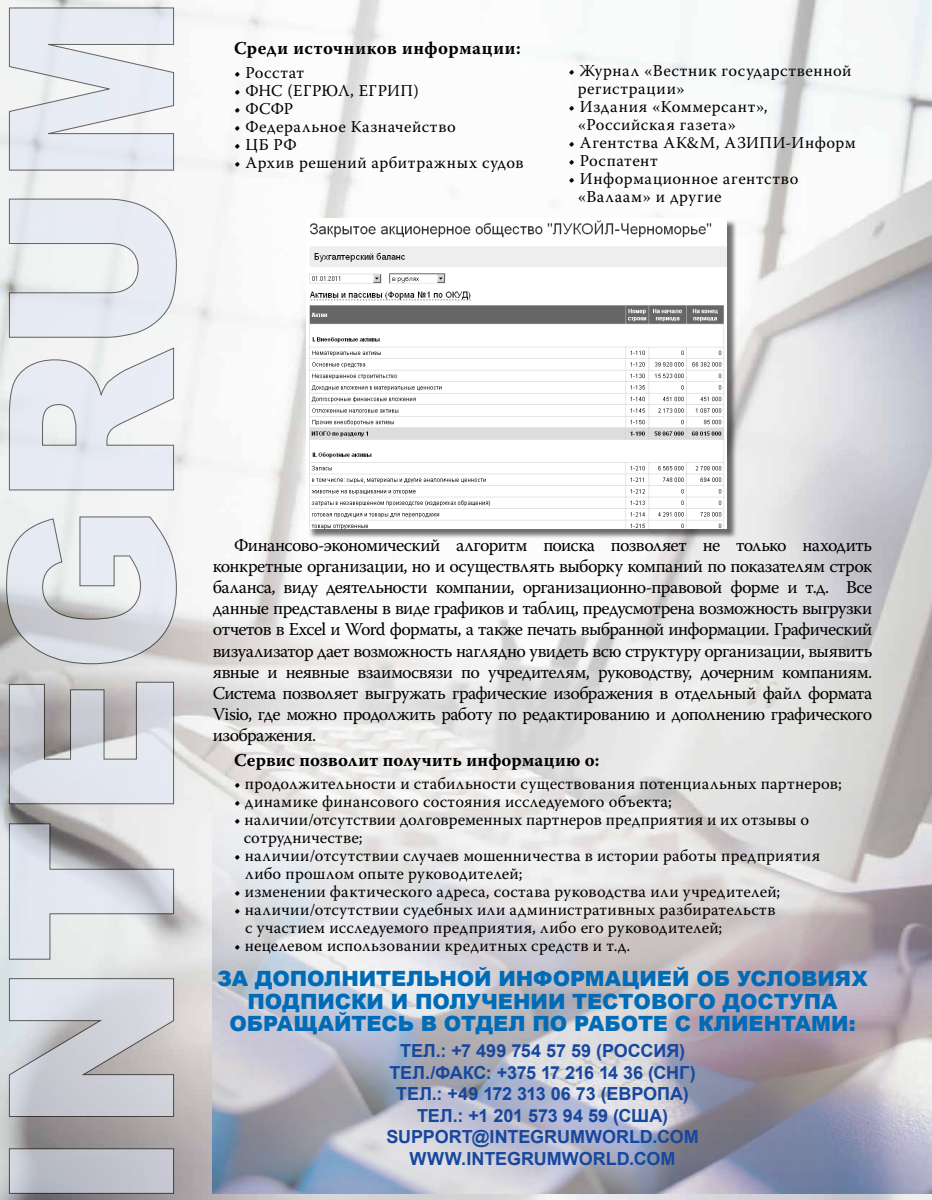
<style>
.page{position:relative;width:932px;height:1200px;background:#fff}
.page>*{position:absolute;margin:0;border:0;box-sizing:border-box;transform-origin:0 0}
.t1{font:900 21px "Arial";letter-spacing:-.005em;color:#006cb7}
.t2{font:18px/21px "Warnock Pro";letter-spacing:-.03em;color:#000;text-align:justify}
.t3{font:700 18px/21.6px "Arial";letter-spacing:-.005em;color:#17479e;text-align:center}
.t4{font:700 18px "Warnock Pro";letter-spacing:.02em;color:#000}
.t5{font:16.5px/18px "Warnock Pro";letter-spacing:.02em;color:#000}
.t6{font:16.5px "Warnock Pro";letter-spacing:.04em;color:#000}
</style>
<div class="page">
<img style="left:0;top:0;width:931px;height:1199px">
<svg style="left:6px;top:8px;width:171px;height:1185px;background:#d7d9dd"></svg>
<img style="left:213px;top:688px;width:718px;height:505px">
<div style="left:307px;top:219px;width:430px;height:320px;background:#000;opacity:.56"></div>
<img style="left:306px;top:218px;width:420px;height:310px">
<p class="t4" style="left:234px;top:37px;width:288px">Среди источников информации:</p>
<p class="t5" style="left:234px;top:63px;width:72px">• Росстат</p>
<p class="t5" style="left:234px;top:81px;width:186px">• ФНС (ЕГРЮЛ, ЕГРИП)</p>
<p class="t5" style="left:234px;top:99px;width:61px">• ФСФР</p>
<p class="t5" style="left:234px;top:117px;width:223px">• Федеральное Казначейство</p>
<p class="t5" style="left:234px;top:135px;width:64px">• ЦБ РФ</p>
<p class="t5" style="left:234px;top:153px;width:291px">• Архив решений арбитражных судов</p>
<p class="t5" style="left:577px;top:62px;width:275px;text-indent:-9px">• Журнал «Вестник государственной регистрации»</p>
<p class="t5" style="left:577px;top:98px;width:191px;text-indent:-9px">• Издания «Коммерсант», «Российская газета»</p>
<p class="t6" style="left:568px;top:133px;width:289px">• Агентства АК&amp;M, АЗИПИ-Информ</p>
<p class="t5" style="left:568px;top:152px;width:91px">• Роспатент</p>
<p class="t5" style="left:577px;top:170px;width:222px;text-indent:-9px">• Информационное агентство «Валаам» и другие</p>
<p class="t2" style="left:213px;top:534px;width:660px;text-indent:21px">Финансово-экономический алгоритм поиска позволяет не только находить конкретные организации, но и осуществлять выборку компаний по показателям строк баланса, виду деятельности компании, организационно-правовой форме и т.д. Все данные представлены в виде графиков и таблиц, предусмотрена возможность выгрузки отчетов в Excel и Word форматы, а также печать выбранной информации. Графический визуализатор дает возможность наглядно увидеть всю структуру организации, выявить явные и неявные взаимосвязи по учредителям, руководству, дочерним компаниям.<br>Система позволяет выгружать графические изображения в отдельный файл формата Visio, где можно продолжить работу по редактированию и дополнению графического изображения.</p>
<p class="t4" style="left:234px;top:749px;width:366px">Сервис позволит получить информацию о:</p>
<p class="t5" style="left:234px;top:773px;width:609px">• продолжительности и стабильности существования потенциальных партнеров;</p>
<p class="t5" style="left:234px;top:791px;width:439px">• динамике финансового состояния исследуемого объекта;</p>
<p class="t5" style="left:244px;top:809px;width:566px;text-indent:-10px">• наличии/отсутствии долговременных партнеров предприятия и их отзывы о сотрудничестве;</p>
<p class="t5" style="left:245px;top:845px;width:576px;text-indent:-11px">• наличии/отсутствии случаев мошенничества в истории работы предприятия либо прошлом опыте руководителей;</p>
<p class="t5" style="left:234px;top:881px;width:547px">• изменении фактического адреса, состава руководства или учредителей;</p>
<p class="t5" style="left:245px;top:899px;width:532px;text-indent:-11px">• наличии/отсутствии судебных или административных разбирательств с участием исследуемого предприятия, либо его руководителей;</p>
<p class="t5" style="left:234px;top:935px;width:398px">• нецелевом использовании кредитных средств и т.д.</p>
<p class="t1" style="left:217px;top:963px;width:56px">За дополнител</p>
<p class="t1" style="left:423px;top:963px;width:34px">ьной</p>
<p class="t1" style="left:498px;top:963px;width:73px">информа</p>
<p class="t1" style="left:621px;top:963px;width:35px">цией</p>
<p class="t1" style="left:696px;top:963px;width:58px">об условия</p>
<p class="t1" style="left:851px;top:963px;width:18px">х</p>
<p class="t1" style="left:247px;top:985px;width:18px">подписки</p>
<p class="t1" style="left:390px;top:985px;width:42px">и полу</p>
<p class="t1" style="left:481px;top:985px;width:34px">чении</p>
<p class="t1" style="left:572px;top:985px;width:17px">тестового</p>
<p class="t1" style="left:722px;top:985px;width:18px">доступа</p>
<p class="t1" style="left:229px;top:1008px;width:106px">обращайтес</p>
<p class="t1" style="left:397px;top:1008px;width:64px">ь в отдел</p>
<p class="t1" style="left:532px;top:1008px;width:105px">по работе</p>
<p class="t1" style="left:674px;top:1008px;width:41px">с клиентами</p>
<p class="t1" style="left:848px;top:1008px;width:8px">:</p>
<p class="t3" style="left:386px;top:1040px;width:314px">TЕЛ.: +7 499 754 57 59 (РОССИЯ)<br>ТЕЛ./ФАКС: +375 17 216 14 36 (СНГ)<br>ТЕЛ.: +49 172 313 06 73 (ЕВРОПА)<br>ТЕЛ.: +1 201 573 94 59 (США)<br>SUPPORT@INTEGRUMWORLD.COM<br>WWW.INTEGRUMWORLD.COM</p>
</div>
